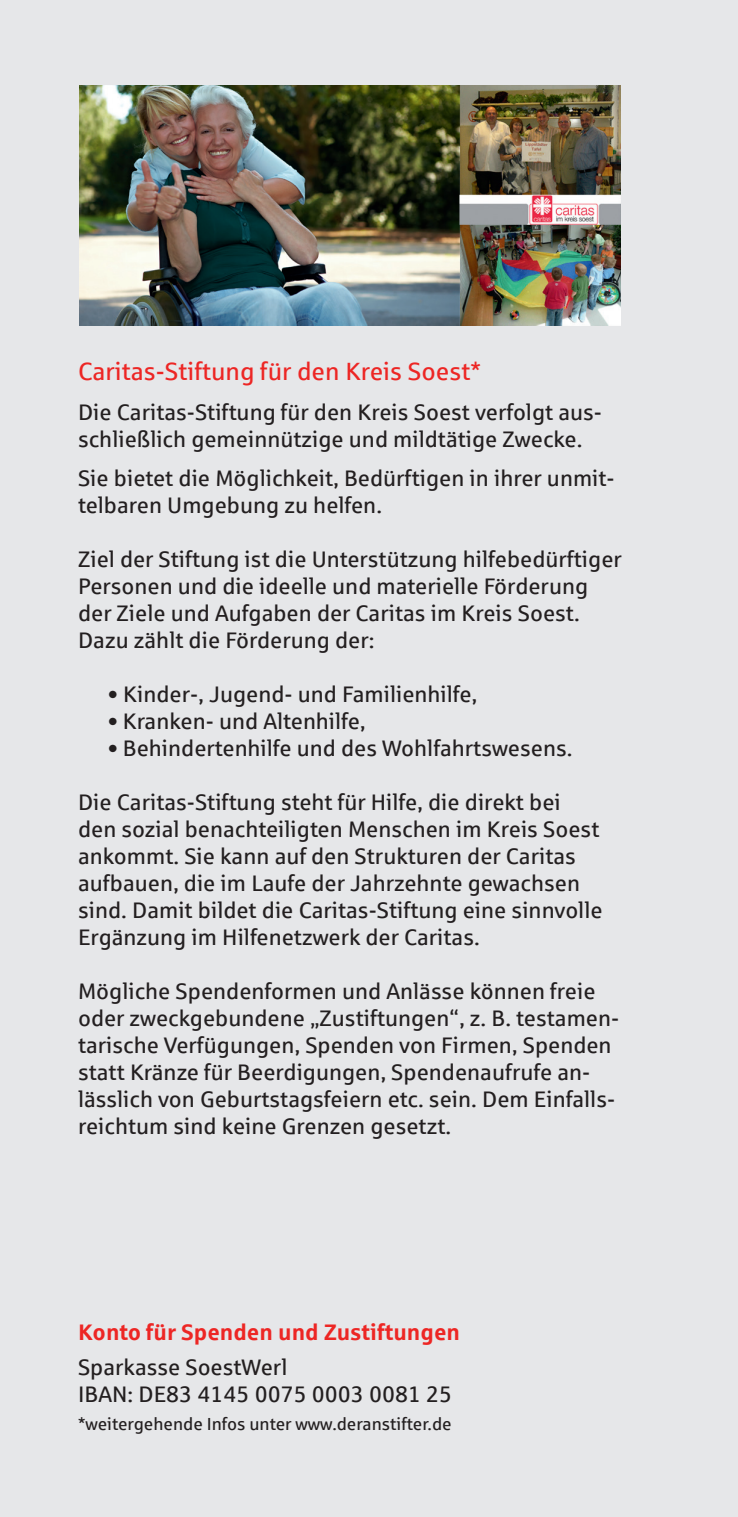
<style>
.page{position:relative;width:738px;height:1517px;background:#fff}
.page>*{position:absolute;margin:0;border:0;box-sizing:border-box;transform-origin:0 0}
.t1{font:25px "Sparkasse Rg";color:#ed2624}
.t2{font:22.5px/27px "Sparkasse Rg";color:#231f20}
.t3{font:700 22.5px "Sparkasse Rg";color:#ed2624}
.t4{font:17.5px "Sparkasse Rg";color:#231f20}
</style>
<div class="page">
<div style="left:0;top:0;width:737px;height:1517px;background:#e6e7e9"></div>
<img style="left:80px;top:85px;width:540px;height:240px">
<p class="t1" style="left:78px;top:356px;width:404px">Caritas-Stiftung für den Kreis Soest*</p>
<p class="t2" style="left:78px;top:398px;width:525px">Die Caritas-Stiftung für den Kreis Soest verfolgt aus&shy;schließlich gemeinnützige und mildtätige Zwecke.</p>
<p class="t2" style="left:78px;top:464px;width:537px">Sie bietet die Möglichkeit, Bedürftigen in ihrer unmit&shy;telbaren Umgebung zu helfen.</p>
<p class="t2" style="left:78px;top:545px;width:545px">Ziel der Stiftung ist die Unterstützung hilfebedürftiger Personen und die ideelle und materielle Förderung der Ziele und Aufgaben der Caritas im Kreis Soest.<br>Dazu zählt die Förderung der:</p>
<p class="t2" style="left:108px;top:680px;width:370px">• Kinder-, Jugend- und Familienhilfe,</p>
<p class="t2" style="left:108px;top:707px;width:259px">• Kranken- und Altenhilfe,</p>
<p class="t2" style="left:108px;top:734px;width:465px">• Behindertenhilfe und des Wohlfahrtswesens.</p>
<p class="t2" style="left:78px;top:788px;width:525px">Die Caritas-Stiftung steht für Hilfe, die direkt bei den sozial benachteiligten Menschen im Kreis Soest ankommt. Sie kann auf den Strukturen der Caritas aufbauen, die im Laufe der Jahrzehnte gewachsen sind. Damit bildet die Caritas-Stiftung eine sinnvolle Ergänzung im Hilfenetzwerk der Caritas.</p>
<p class="t2" style="left:78px;top:977px;width:542px">Mögliche Spendenformen und Anlässe können freie oder zweckgebundene „Zustiftungen“, z. B. testamen&shy;tarische Verfügungen, Spenden von Firmen, Spenden statt Kränze für Beerdigungen, Spendenaufrufe an&shy;lässlich von Geburtstagsfeiern etc. sein. Dem Einfalls&shy;reichtum sind keine Grenzen gesetzt.</p>
<p class="t3" style="left:78px;top:1318px;width:383px">Konto für Spenden und Zustiftungen</p>
<p class="t2" style="left:78px;top:1352px;width:375px">Sparkasse SoestWerl<br>IBAN: DE83 4145 0075 0003 0081 25</p>
<p class="t4" style="left:78px;top:1413px;width:375px">*weitergehende Infos unter www.deranstifter.de</p>
</div>
